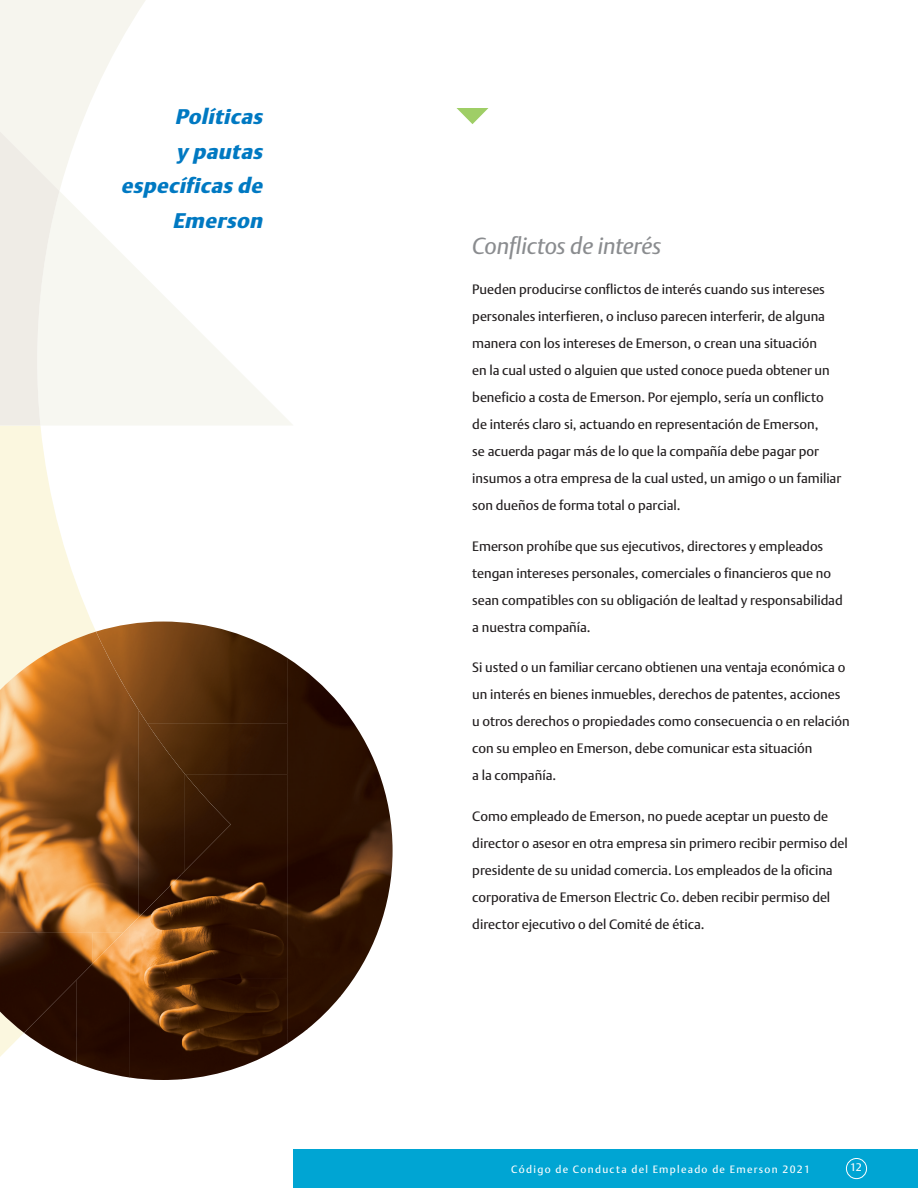
<style>
.page{position:relative;width:918px;height:1188px;background:#fff}
.page>*{position:absolute;margin:0;border:0;box-sizing:border-box;transform-origin:0 0}
.t1{font:italic 23.1px "DTL Argo ST";letter-spacing:-.005em;color:#8a8c8f}
.t2{font:italic 900 21px/34.5px "DTL Argo ST";color:#0079c2;text-align:right}
.t3{font:13.5px/27px "DTL Argo T";color:#231f20}
.t4{font:10.8px "DTL Argo T";color:#fff}
.t5{font:10.5px "DTL Argo T";letter-spacing:.125em;color:#fff}
</style>
<div class="page">
<svg style="left:457px;top:108px;width:31px;height:16px"></svg>
<div style="left:294px;top:1149px;width:624px;height:39px;background:#00a5d3"></div>
<div style="left:846px;top:1158px;width:21px;height:21px;border:1px solid #fff;border-radius:50%"></div>
<img style="left:96px;top:622px;width:191px;height:101px">
<img style="left:287px;top:658px;width:53px;height:371px">
<img style="left:340px;top:705px;width:53px;height:292px">
<img style="left:185px;top:723px;width:102px;height:51px">
<img style="left:182px;top:774px;width:105px;height:305px">
<img style="left:129px;top:918px;width:53px;height:162px">
<img style="left:77px;top:933px;width:52px;height:145px">
<img style="left:63px;top:1057px;width:14px;height:6px">
<img style="left:287px;top:1029px;width:21px;height:15px">
<svg style="left:0;top:426px;width:96px;height:631px;fill:#fbf7df"></svg>
<img style="left:0;top:632px;width:139px;height:301px">
<img style="left:138px;top:710px;width:47px;height:208px">
<img style="left:185px;top:774px;width:46px;height:97px">
<img style="left:0;top:933px;width:92px;height:100px">
<img style="left:92px;top:932px;width:32px;height:32px">
<svg style="left:146px;top:278px;width:146px;height:147px;fill:#f8f8f3"></svg>
<svg style="left:0;top:0;width:146px;height:426px"></svg>
<h2 class="t2" style="left:121px;top:99px;width:148px">Políticas<br>y pautas específicas de<br>Emerson</h2>
<h1 class="t1" style="left:472px;top:232px;width:190px">Conflictos de interés</h1>
<p class="t3" style="left:472px;top:276px;width:370px">Pueden producirse conflictos de interés cuando sus intereses personales interfieren, o incluso parecen interferir, de alguna manera con los intereses de Emerson, o crean una situación<br>en la cual usted o alguien que usted conoce pueda obtener un beneficio a costa de Emerson. Por ejemplo, sería un conflicto de interés claro si, actuando en representación de Emerson,<br>se acuerda pagar más de lo que la compañía debe pagar por insumos a otra empresa de la cual usted, un amigo o un familiar son dueños de forma total o parcial.</p>
<p class="t3" style="left:472px;top:532px;width:372px">Emerson prohíbe que sus ejecutivos, directores y empleados tengan intereses personales, comerciales o financieros que no sean compatibles con su obligación de lealtad y responsabilidad a nuestra compañía.</p>
<p class="t3" style="left:472px;top:654px;width:379px">Si usted o un familiar cercano obtienen una ventaja económica o un interés en bienes inmuebles, derechos de patentes, acciones u otros derechos o propiedades como consecuencia o en relación con su empleo en Emerson, debe comunicar esta situación<br>a la compañía.</p>
<p class="t3" style="left:472px;top:802px;width:377px">Como empleado de Emerson, no puede aceptar un puesto de director o asesor en otra empresa sin primero recibir permiso del presidente de su unidad comercia. Los empleados de la oficina corporativa de Emerson Electric Co. deben recibir permiso del director ejecutivo o del Comité de ética.</p>
<p class="t5" style="left:511px;top:1163px;width:300px">Código de Conducta del Empleado de Emerson 2021</p>
<p class="t4" style="left:850px;top:1161px;width:13px">12</p>
</div>
